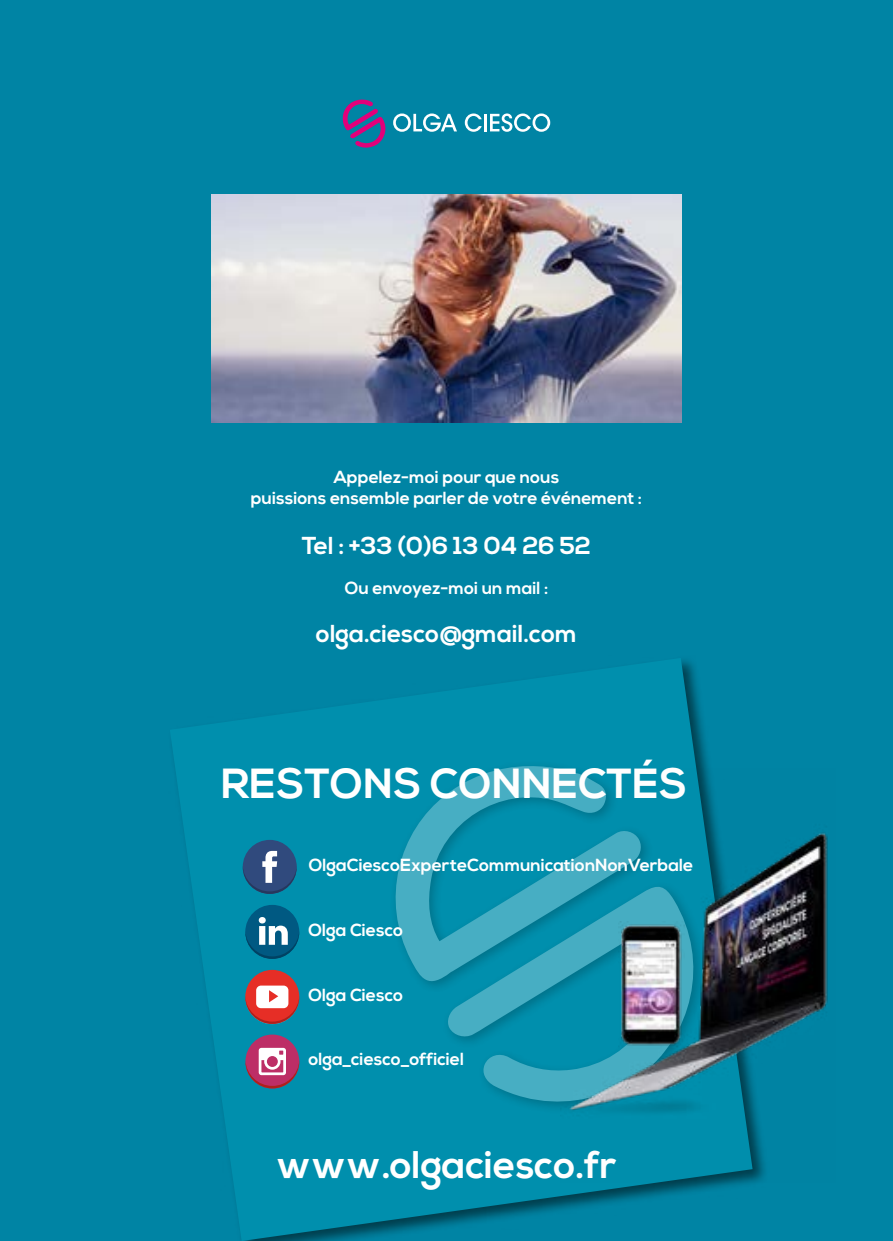
<style>
.page{position:relative;width:893px;height:1241px;background:#fff}
.page>*{position:absolute;margin:0;border:0;box-sizing:border-box;transform-origin:0 0}
.t1{font:700 42px "Nexa";color:#fff}
.t2{font:700 38.5px "Nexa";color:#fff}
.t3{font:700 24.5px "Nexa";color:#fff}
.t4{font:700 17.5px/21px "Nexa";color:#fff;text-align:center}
</style>
<div class="page">
<div style="left:0;top:0;width:893px;height:1240px;background:#0084a4"></div>
<svg style="left:170px;top:659px;width:583px;height:581px;fill:#008fad"></svg>
<svg style="left:380px;top:746px;width:331px;height:371px;fill:#008fad"></svg>
<img style="left:211px;top:194px;width:470px;height:229px">
<svg style="left:465px;top:113px;width:17px;height:19px"></svg>
<hr style="left:484px;top:114px;width:3px;height:17px;background:#fff">
<svg style="left:490px;top:113px;width:60px;height:19px"></svg>
<svg style="left:342px;top:99px;width:115px;height:49px"></svg>
<div style="left:243px;top:839px;width:54px;height:54px;background:#304a7d;border-radius:50%"></div>
<svg style="left:243px;top:850px;width:54px;height:43px"></svg>
<div style="left:245px;top:969px;width:54px;height:54px;background:#e62e26;border-radius:50%"></div>
<svg style="left:245px;top:985px;width:54px;height:38px"></svg>
<div style="left:245px;top:904px;width:54px;height:54px;background:#005982;border-radius:50%"></div>
<svg style="left:245px;top:916px;width:54px;height:42px"></svg>
<div style="left:245px;top:1034px;width:54px;height:54px;background:#bd2e66;border-radius:50%"></div>
<svg style="left:245px;top:1047px;width:54px;height:41px"></svg>
<img style="left:561px;top:768px;width:267px;height:414px">
<p class="t4" style="left:251px;top:466px;width:393px">Appelez-moi pour que nous<br>puissions ensemble parler de votre événement :</p>
<h3 class="t3" style="left:302px;top:531px;width:291px">Tel : +33 (0)6 13 04 26 52</h3>
<p class="t4" style="left:345px;top:578px;width:205px">Ou envoyez-moi un mail :</p>
<h3 class="t3" style="left:316px;top:619px;width:263px">olga.ciesco@gmail.com</h3>
<h1 class="t1" style="left:221px;top:758px;width:467px">RESTONS CONNECTÉS</h1>
<p class="t4" style="left:309px;top:855px;width:386px">OlgaCiescoExperteCommunicationNonVerbale</p>
<p class="t4" style="left:308px;top:919px;width:96px">Olga Ciesco</p>
<p class="t4" style="left:308px;top:984px;width:96px">Olga Ciesco</p>
<p class="t4" style="left:308px;top:1049px;width:157px">olga_ciesco_officiel</p>
<h2 class="t2" style="left:276px;top:1142px;width:342px">www.olgaciesco.fr</h2>
</div>
